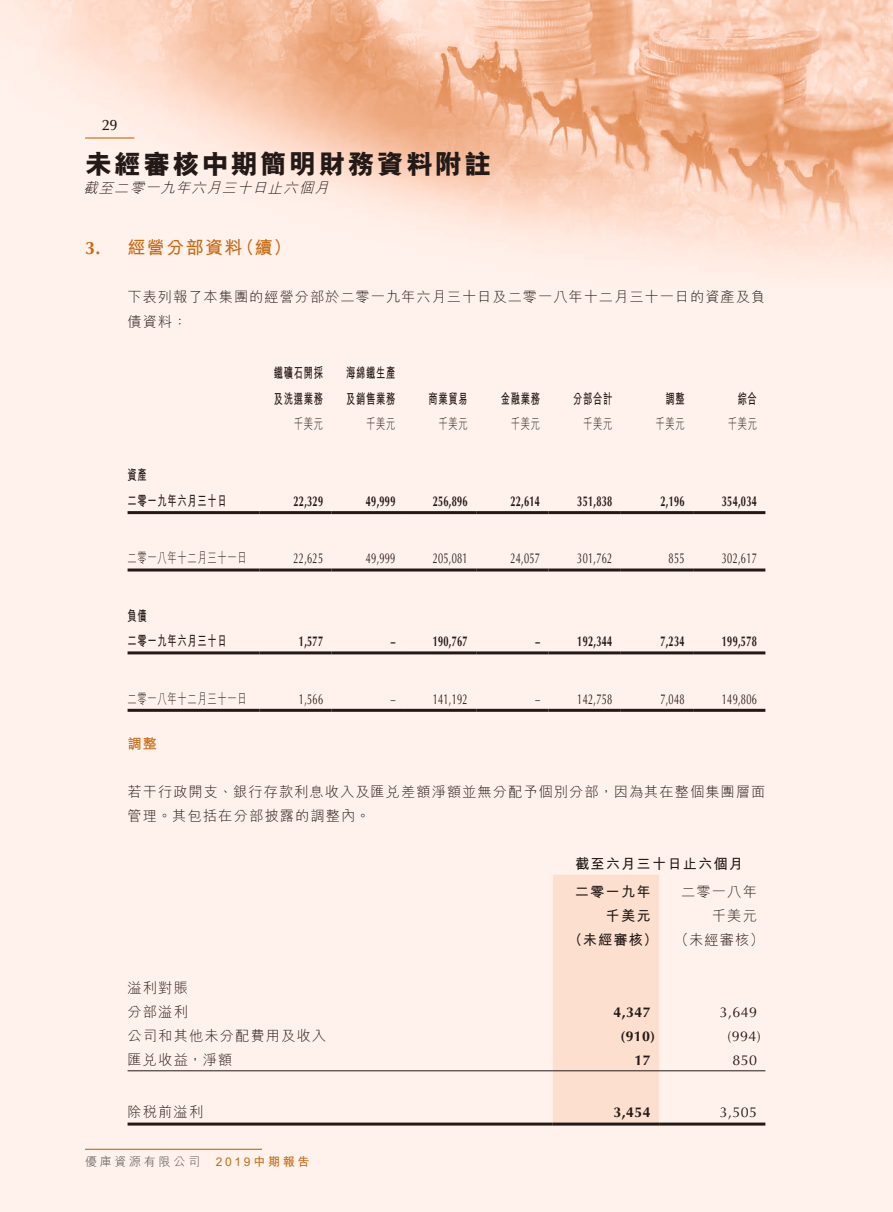
<style>
.page{position:relative;width:893px;height:1212px;background:#fff}
.page>*{position:absolute;margin:0;border:0;box-sizing:border-box;transform-origin:0 0}
.t1{font:800 27px "M Hei HK";letter-spacing:.08em;color:#231916}
.t2{font:700 18px "M Hei HK";letter-spacing:.08em;color:#c76a14}
.t3{font:700 18px "Optima LT Std";color:#c76a14}
.t4{font:500 15px "Optima LT Std";color:#231916}
.t5{font:300 14.25px/25.5px "M Hei HK";letter-spacing:.08em;color:#231916}
.t6{font:700 14.25px "Optima LT Std";letter-spacing:.03em;color:#231916;scale:.65 1}
.t7{font:14.25px "Optima LT Std";letter-spacing:.03em;color:#231916;scale:.65 1}
.t8{font:700 14.25px/25.5px "M Hei HK";letter-spacing:.08em;color:#231916;scale:.65 1}
.t9{font:300 14.25px "M Hei HK";letter-spacing:.08em;color:#231916;scale:.65 1}
.t10{font:700 14.25px/24px "M Hei HK";letter-spacing:.08em;color:#231916}
.t11{font:14.25px "Optima LT Std";letter-spacing:.03em;color:#231916}
.t12{font:700 14.25px "Optima LT Std";letter-spacing:.03em;color:#231916}
.t13{font:italic 300 14.25px "M Hei HK";color:#231916}
.t14{font:700 14.25px "M Hei HK";color:#c76a14}
.t15{font:700 12px "M Hei HK";letter-spacing:.23em;color:#c76a14}
.t16{font:300 12px "M Hei HK";letter-spacing:.23em;color:#4d4a4a}
.s1{font-weight:300}
</style>
<div class="page">
<div style="left:0;top:0;width:892px;height:1212px;background:#fff2ec"></div>
<img style="left:6px;top:0;width:886px;height:268px">
<hr style="left:85px;top:1149px;width:177px;height:1px;background:#c76a14">
<hr style="left:85px;top:137px;width:49px;height:2px;background:#c76a14">
<hr style="left:128px;top:511px;width:131px;height:3px;background:#231916">
<hr style="left:259px;top:511px;width:73px;height:3px;background:#231916">
<hr style="left:332px;top:511px;width:72px;height:3px;background:#231916">
<hr style="left:404px;top:511px;width:72px;height:3px;background:#231916">
<hr style="left:476px;top:511px;width:73px;height:3px;background:#231916">
<hr style="left:549px;top:511px;width:72px;height:3px;background:#231916">
<hr style="left:621px;top:511px;width:72px;height:3px;background:#231916">
<hr style="left:693px;top:511px;width:72px;height:3px;background:#231916">
<hr style="left:128px;top:568px;width:131px;height:3px;background:#231916">
<hr style="left:259px;top:568px;width:73px;height:3px;background:#231916">
<hr style="left:332px;top:568px;width:72px;height:3px;background:#231916">
<hr style="left:404px;top:568px;width:72px;height:3px;background:#231916">
<hr style="left:476px;top:568px;width:73px;height:3px;background:#231916">
<hr style="left:549px;top:568px;width:72px;height:3px;background:#231916">
<hr style="left:621px;top:568px;width:72px;height:3px;background:#231916">
<hr style="left:693px;top:568px;width:72px;height:3px;background:#231916">
<hr style="left:128px;top:651px;width:131px;height:3px;background:#231916">
<hr style="left:259px;top:651px;width:73px;height:3px;background:#231916">
<hr style="left:332px;top:651px;width:72px;height:3px;background:#231916">
<hr style="left:404px;top:651px;width:72px;height:3px;background:#231916">
<hr style="left:476px;top:651px;width:73px;height:3px;background:#231916">
<hr style="left:549px;top:651px;width:72px;height:3px;background:#231916">
<hr style="left:621px;top:651px;width:72px;height:3px;background:#231916">
<hr style="left:693px;top:651px;width:72px;height:3px;background:#231916">
<hr style="left:128px;top:709px;width:131px;height:3px;background:#231916">
<hr style="left:259px;top:709px;width:73px;height:3px;background:#231916">
<hr style="left:332px;top:709px;width:72px;height:3px;background:#231916">
<hr style="left:404px;top:709px;width:72px;height:3px;background:#231916">
<hr style="left:476px;top:709px;width:73px;height:3px;background:#231916">
<hr style="left:549px;top:709px;width:72px;height:3px;background:#231916">
<hr style="left:621px;top:709px;width:72px;height:3px;background:#231916">
<hr style="left:693px;top:709px;width:72px;height:3px;background:#231916">
<div style="left:553px;top:875px;width:106px;height:247px;background:#fcdfcf"></div>
<hr style="left:128px;top:1070px;width:425px;height:1px;background:#231916">
<hr style="left:553px;top:1070px;width:106px;height:1px;background:#231916">
<hr style="left:659px;top:1070px;width:106px;height:1px;background:#231916">
<hr style="left:128px;top:1122px;width:425px;height:3px;background:#231916">
<hr style="left:553px;top:1122px;width:106px;height:3px;background:#231916">
<hr style="left:659px;top:1122px;width:106px;height:3px;background:#231916">
<p class="t4" style="left:102px;top:117px;width:17px">29</p>
<h1 class="t1" style="left:85px;top:146px;width:408px">未經審核中期簡明財務資料附註</h1>
<p class="t13" style="left:84px;top:177px;width:251px">截至二零一九年六月三十日止六個月</p>
<p class="t3" style="left:85px;top:238px;width:17px">3.</p>
<p class="t2" style="left:128px;top:234px;width:117px">經營分部資料</p>
<p class="t2" style="left:236px;top:234px;width:57px">（續(</p>
<p class="t5" style="left:128px;top:283px;width:639px">下表列報了本集團的經營分部於二零一九年六月三十日及二零一八年十二月三十一日的資產及負債資料：</p>
<p class="t8" style="left:274px;top:359px;width:77px">鐵礦石開採及洗選業務</p>
<p class="t8" style="left:346px;top:359px;width:77px">海綿鐵生產</p>
<p class="t8" style="left:573px;top:385px;width:62px">分部合計</p>
<p class="t8" style="left:738px;top:385px;width:31px">綜合</p>
<p class="t8" style="left:501px;top:385px;width:62px">金融業務</p>
<p class="t8" style="left:429px;top:385px;width:62px">商業貿易</p>
<p class="t8" style="left:346px;top:385px;width:77px">及銷售業務</p>
<p class="t8" style="left:665px;top:385px;width:31px">調整</p>
<p class="t8" style="left:128px;top:461px;width:31px">資產</p>
<p class="t8" style="left:128px;top:487px;width:154px">二零一九年六月三十日</p>
<p class="t9" style="left:128px;top:548px;width:185px">二零一八年十二月三十一日</p>
<p class="t8" style="left:128px;top:602px;width:31px">負債</p>
<p class="t8" style="left:128px;top:627px;width:154px">二零一九年六月三十日</p>
<p class="t9" style="left:294px;top:414px;width:46px">千美元</p>
<p class="t9" style="left:366px;top:414px;width:46px">千美元</p>
<p class="t9" style="left:438px;top:414px;width:46px">千美元</p>
<p class="t9" style="left:511px;top:414px;width:46px">千美元</p>
<p class="t9" style="left:583px;top:414px;width:46px">千美元</p>
<p class="t9" style="left:655px;top:414px;width:46px">千美元</p>
<p class="t9" style="left:728px;top:414px;width:46px">千美元</p>
<p class="t6" style="left:294px;top:493px;width:47px">22,329</p>
<p class="t6" style="left:366px;top:493px;width:47px">49,999</p>
<p class="t6" style="left:433px;top:493px;width:55px">256,896</p>
<p class="t6" style="left:510px;top:493px;width:47px">22,614</p>
<p class="t6" style="left:577px;top:493px;width:55px">351,838</p>
<p class="t6" style="left:660px;top:493px;width:39px">2,196</p>
<p class="t6" style="left:722px;top:493px;width:55px">354,034</p>
<p class="t7" style="left:294px;top:550px;width:47px">22,625</p>
<p class="t7" style="left:366px;top:550px;width:47px">49,999</p>
<p class="t7" style="left:433px;top:550px;width:55px">205,081</p>
<p class="t7" style="left:510px;top:550px;width:47px">24,057</p>
<p class="t7" style="left:577px;top:550px;width:55px">301,762</p>
<p class="t7" style="left:669px;top:550px;width:26px">855</p>
<p class="t7" style="left:722px;top:550px;width:55px">302,617</p>
<p class="t6" style="left:299px;top:633px;width:39px">1,577</p>
<p class="t6" style="left:391px;top:633px;width:9px">–</p>
<p class="t6" style="left:433px;top:633px;width:55px">190,767</p>
<p class="t6" style="left:535px;top:633px;width:9px">–</p>
<p class="t6" style="left:577px;top:633px;width:55px">192,344</p>
<p class="t6" style="left:660px;top:633px;width:39px">7,234</p>
<p class="t6" style="left:722px;top:633px;width:55px">199,578</p>
<p class="t9" style="left:128px;top:688px;width:185px">二零一八年十二月三十一日</p>
<p class="t14" style="left:128px;top:733px;width:31px">調整</p>
<p class="t5" style="left:128px;top:779px;width:639px;line-height:24px">若干行政開支、銀行存款利息收入及匯兌差額淨額並無分配予個別分部，因為其在整個集團層面管理。其包括在分部披露的調整內。</p>
<p class="t10" style="left:575px;top:850px;width:169px">截至六月三十日止六個月</p>
<p class="t5" style="left:681px;top:878px;width:77px">二零一八年</p>
<p class="t7" style="left:299px;top:690px;width:39px">1,566</p>
<p class="t7" style="left:433px;top:690px;width:55px">141,192</p>
<p class="t7" style="left:577px;top:690px;width:55px">142,758</p>
<p class="t7" style="left:722px;top:690px;width:55px">149,806</p>
<p class="t7" style="left:660px;top:690px;width:39px">7,048</p>
<p class="t7" style="left:391px;top:690px;width:9px">–</p>
<p class="t7" style="left:535px;top:690px;width:9px">–</p>
<p class="t10" style="left:575px;top:878px;width:77px">二零一九年</p>
<p class="t5" style="left:712px;top:902px;width:46px">千美元</p>
<p class="t10" style="left:568px;top:902px;width:197px;text-indent:38px">千美元<br>（未經審核） <span class="s1">（未經審核(</span></p>
<p class="t5" style="left:128px;top:974px;width:62px">溢利對賬</p>
<p class="t5" style="left:128px;top:998px;width:62px">分部溢利</p>
<p class="t12" style="left:613px;top:1004px;width:39px">4,347</p>
<p class="t11" style="left:720px;top:1004px;width:39px">3,649</p>
<p class="t5" style="left:128px;top:1022px;width:200px">公司和其他未分配費用及收入</p>
<p class="t12" style="left:620px;top:1028px;width:36px">)910(</p>
<p class="t11" style="left:728px;top:1028px;width:35px">)994(</p>
<p class="t5" style="left:128px;top:1046px;width:106px">匯兌收益，淨額</p>
<p class="t12" style="left:634px;top:1052px;width:18px">17</p>
<p class="t11" style="left:732px;top:1052px;width:26px">850</p>
<p class="t5" style="left:128px;top:1099px;width:77px">除稅前溢利</p>
<p class="t12" style="left:613px;top:1104px;width:39px">3,454</p>
<p class="t11" style="left:720px;top:1104px;width:39px">3,505</p>
<p class="t16" style="left:85px;top:1153px;width:117px">優庫資源有限公司</p>
<p class="t15" style="left:216px;top:1153px;width:95px">2019中期報告</p>
</div>
